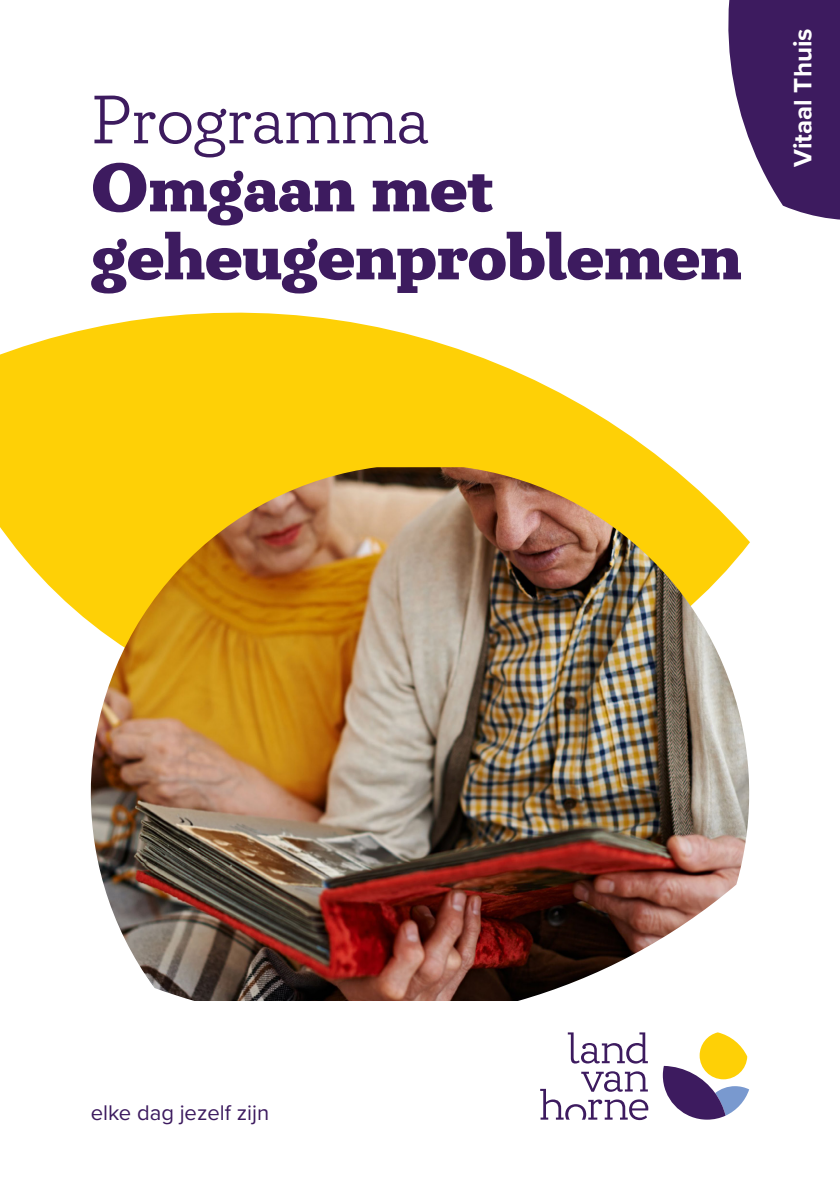
<style>
.page{position:relative;width:840px;height:1191px;background:#fff}
.page>*{position:absolute;margin:0;border:0;box-sizing:border-box;transform-origin:0 0}
.Titel_black{font:900 68px/68px "Circe Slab C";color:#3d1b5f}
.Titel_light{font:300 68px "Circe Slab A";color:#3d1b5f}
.TAB_tekst{font:700 26px "Proxima Nova";color:#fff}
.Pay-off{font:22px "Proxima Nova";color:#3d1b5f}
</style>
<div class="page">
<svg style="left:728px;top:0;width:111px;height:220px"></svg>
<svg style="left:0;top:312px;width:672px;height:310px;fill:#fed006"></svg>
<img style="left:89px;top:467px;width:660px;height:534px">
<svg style="left:662px;top:1032px;width:86px;height:87px"></svg>
<svg style="left:567px;top:1032px;width:80px;height:31px"></svg>
<svg style="left:540px;top:1071px;width:108px;height:49px"></svg>
<p class="Titel_light" style="left:91px;top:81px;width:339px">Programma</p>
<p class="Titel_black" style="left:91px;top:156px;width:652px">Omgaan met geheugenproblemen</p>
<p class="TAB_tekst" style="left:783px;top:167px;width:140px;rotate:-90deg">Vitaal Thuis</p>
<p class="Pay-off" style="left:91px;top:1096px;width:180px">elke dag jezelf zijn</p>
</div>
